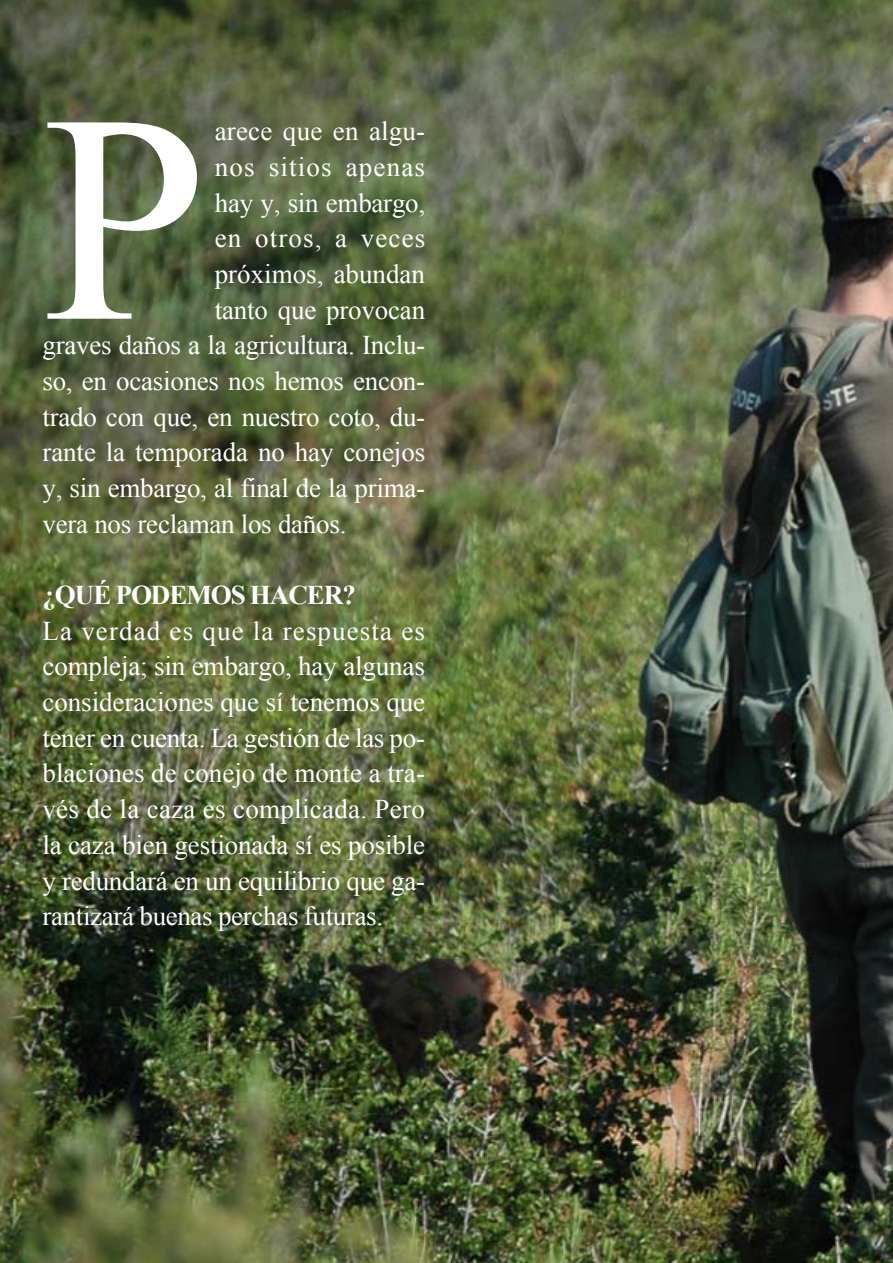
<style>
.page{position:relative;width:893px;height:1263px;background:#fff}
.page>*{position:absolute;margin:0;border:0;box-sizing:border-box;transform-origin:0 0}
.t1{font:296.4px "Times New Roman";color:#fff}
.t2{font:27px/35.7px "Times New Roman";letter-spacing:-.01em;color:#fff;text-align:justify}
.t3{font:700 27px "Times New Roman";letter-spacing:-.035em;color:#fff}
.t4{font:27px "Times New Roman";letter-spacing:.045em;color:#fff}
.t5{font:27px "Times New Roman";letter-spacing:.04em;color:#fff}
</style>
<div class="page">
<img style="left:0;top:0;width:893px;height:1263px">
<h1 class="t1" style="left:43px;top:48px;width:166px">P</h1>
<p class="t2" style="left:215px;top:113px;width:212px">arece que en algu-</p>
<p class="t4" style="left:215px;top:151px;width:212px">nos sitios apenas</p>
<p class="t2" style="left:215px;top:184px;width:212px">hay y, sin embargo,</p>
<p class="t5" style="left:215px;top:223px;width:212px">en otros, a veces</p>
<p class="t2" style="left:215px;top:256px;width:212px">próximos, abundan</p>
<p class="t2" style="left:215px;top:291px;width:212px">tanto que provocan</p>
<p class="t2" style="left:43px;top:327px;width:384px">graves daños a la agricultura. Inclu-</p>
<p class="t2" style="left:43px;top:363px;width:384px">so, en ocasiones nos hemos encon-</p>
<p class="t2" style="left:43px;top:398px;width:384px">trado con que, en nuestro coto, du-</p>
<p class="t2" style="left:43px;top:434px;width:384px">rante la temporada no hay conejos</p>
<p class="t2" style="left:43px;top:470px;width:384px">y, sin embargo, al final de la prima-</p>
<p class="t2" style="left:43px;top:505px;width:305px">vera nos reclaman los daños.</p>
<p class="t3" style="left:43px;top:579px;width:315px">¿QUÉ PODEMOS HACER?</p>
<p class="t2" style="left:43px;top:612px;width:384px">La verdad es que la respuesta es compleja; sin embargo, hay algunas consideraciones que sí tenemos que tener en cuenta. La gestión de las po&shy;blaciones de conejo de monte a tra&shy;vés de la caza es complicada. Pero la caza bien gestionada sí es posible y redundará en un equilibrio que ga&shy;rantizará buenas perchas futuras.</p>
</div>
